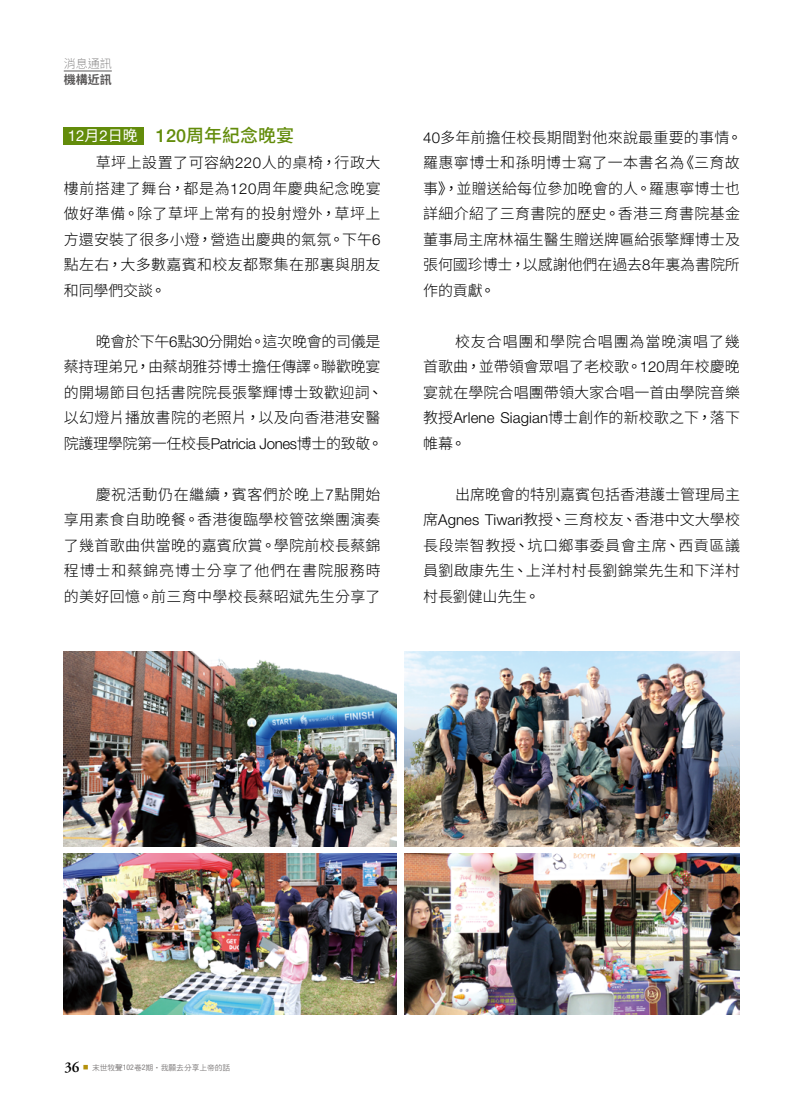
<style>
.page{position:relative;width:808px;height:1106px;background:#fff}
.page>*{position:absolute;margin:0;border:0;box-sizing:border-box;transform-origin:0 0}
.t1{font:500 18px "Source Han Sans TC";color:#638c0b}
.t2{font:300 15px/25.5px "Source Han Sans TC";letter-spacing:.015em;color:#000;text-align:justify}
.t3{font:300 15px/25.5px "Source Han Sans TC";letter-spacing:-.015em;color:#000}
.t4{font:600 15px "Adobe Garamond Pro";color:#000}
.t5{font:700 12px "Source Han Sans TC";color:#595757}
.t6{font:200 12px "Source Han Sans TC";color:#595757}
.t7{font:7.65px "DF Hei W5 WINP BF";color:#7d7a7a}
.s1{font-family:"Helvetica Neue";font-weight:400;font-size:15px;color:#fff}
.s2{font-weight:400;font-size:15px;color:#fff}
.s3{font-family:"Helvetica Neue"}
.s4{font-weight:400}
.s5{font-family:"DF Hei W7 WINP BF";font-size:6px;color:#b4910c}
.s6{font-family:"Helvetica Neue";font-stretch:condensed}
</style>
<div class="page">
<div style="left:64px;top:127px;width:80px;height:17px;background:#638c0b"></div>
<hr style="left:64px;top:71px;width:48px;height:1px;background:#595757">
<img style="left:64px;top:652px;width:332px;height:194px">
<img style="left:404px;top:853px;width:336px;height:161px">
<img style="left:64px;top:853px;width:332px;height:161px">
<img style="left:404px;top:652px;width:336px;height:194px">
<p class="t6" style="left:64px;top:56px;width:49px">消息通訊</p>
<p class="t5" style="left:64px;top:72px;width:49px">機構近訊</p>
<p class="t1" style="left:68px;top:125px;width:228px"><span class="s1">12</span><span class="s2">月</span><span class="s1">2</span><span class="s2">日晚</span> <span class="s3">120</span>周年紀念晚宴</p>
<p class="t2" style="left:64px;top:150px;width:318px;text-indent:32px">草坪上設置了可容納<span class="s3">220</span>人的桌椅<span class="s4">，</span>行政大樓前搭建了舞台<span class="s4">，</span>都是為<span class="s3">120</span>周年慶典紀念晚宴做好準備<span class="s4">。</span>除了草坪上常有的投射燈外<span class="s4">，</span>草坪上方還安裝了很多小燈<span class="s4">，</span>營造出慶典的氣氛<span class="s4">。</span>下午<span class="s3">6</span>點左右<span class="s4">，</span>大多數嘉賓和校友都聚集在那裏與朋友和同學們交談<span class="s4">。</span></p>
<p class="t3" style="left:64px;top:329px;width:321px;text-indent:32px">晚會於下午<span class="s3">6</span>點<span class="s3">30</span>分開始<span class="s4">。</span>這次晚會的司儀是蔡持理弟兄<span class="s4">，</span>由蔡胡雅芬博士擔任傳譯<span class="s4">。</span>聯歡晚宴的開場節目包括書院院長張擎輝博士致歡迎詞<span class="s4">、</span>以幻燈片播放書院的老照片<span class="s4">，</span>以及向香港港安醫院護理學院第一任校長<span class="s3">Patricia Jones</span>博士的致敬<span class="s4">。</span></p>
<p class="t2" style="left:64px;top:482px;width:318px;text-indent:32px">慶祝活動仍在繼續<span class="s4">，</span>賓客們於晚上<span class="s3">7</span>點開始享用素食自助晚餐<span class="s4">。</span>香港復臨學校管弦樂團演奏了幾首歌曲供當晚的嘉賓欣賞<span class="s4">。</span>學院前校長蔡錦程博士和蔡錦亮博士分享了他們在書院服務時的美好回憶<span class="s4">。</span>前三育中學校長蔡昭斌先生分享了</p>
<p class="t2" style="left:423px;top:125px;width:321px;text-align:left"><span class="s3">40</span>多年前擔任校長期間對他來說最重要的事情<span class="s4">。</span>羅惠寧博士和孫明博士寫了一本書名為<span class="s4">《</span>三育故事<span class="s4">》，</span>並贈送給每位參加晚會的人<span class="s4">。</span>羅惠寧博士也詳細介紹了三育書院的歷史<span class="s4">。</span>香港三育書院基金董事局主席林福生醫生贈送牌匾給張擎輝博士及張何國珍博士<span class="s4">，</span>以感謝他們在過去<span class="s3">8</span>年裏為書院所作的貢獻<span class="s4">。</span></p>
<p class="t2" style="left:423px;top:329px;width:318px;text-indent:32px">校友合唱團和學院合唱團為當晚演唱了幾首歌曲<span class="s4">，</span>並帶領會眾唱了老校歌<span class="s4">。</span><span class="s3">120</span>周年校慶晚宴就在學院合唱團帶領大家合唱一首由學院音樂教授<span class="s3">Arlene Siagian</span>博士創作的新校歌之下<span class="s4">，</span>落下帷幕<span class="s4">。</span></p>
<p class="t2" style="left:423px;top:482px;width:318px;text-indent:32px">出席晚會的特別嘉賓包括香港護士管理局主席<span class="s3">Agnes Tiwari</span>教授<span class="s4">、</span>三育校友<span class="s4">、</span>香港中文大學校長段崇智教授<span class="s4">、</span>坑口鄉事委員會主席<span class="s4">、</span>西貢區議員劉啟康先生<span class="s4">、</span>上洋村村長劉錦棠先生和下洋村村長劉健山先生<span class="s4">。</span></p>
<p class="t4" style="left:64px;top:1058px;width:17px">36</p>
<p class="t7" style="left:83px;top:1063px;width:149px"><span class="s5">■</span> 末世牧聲<span class="s6">102</span>卷<span class="s6">2</span>期‧我願去分享上帝的話</p>
</div>
